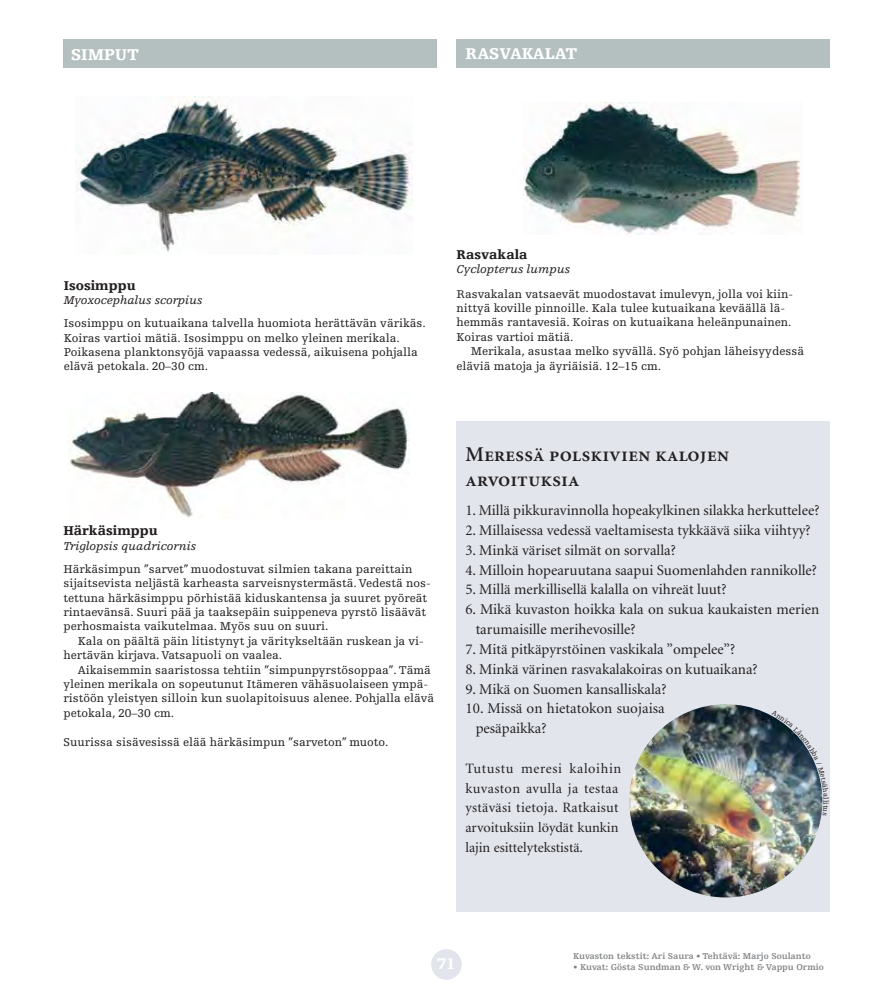
<style>
.page{position:relative;width:893px;height:1000px;background:#fff}
.page>*{position:absolute;margin:0;border:0;box-sizing:border-box;transform-origin:0 0}
.t1{font:21px/25.2px "Minion Semibold SC";color:#231f20}
.t2{font:900 16.5px "Egyptienne F";color:#fff}
.t3{font:15px/19.8px "Minion";color:#231f20}
.t4{font:14.25px/19.8px "Minion";letter-spacing:.02em;color:#231f20}
.t5{font:900 13.5px "Egyptienne F";color:#231f20}
.t6{font:12px/14.4px "Egyptienne F";color:#231f20}
.t7{font:italic 12px "Egyptienne F";color:#231f20}
.t8{font:700 9px "Egyptienne F";color:#808285}
</style>
<div class="page">
<div style="left:63px;top:40px;width:373px;height:28px;background:#b4c0bf"></div>
<div style="left:456px;top:40px;width:374px;height:28px;background:#b4c0bf"></div>
<div style="left:431px;top:948px;width:31px;height:31px;background:#e2e5ec;border-radius:50%"></div>
<div style="left:456px;top:421px;width:374px;height:490px;background:#e2e5ec"></div>
<img style="left:76px;top:96px;width:336px;height:156px">
<img style="left:69px;top:392px;width:340px;height:126px">
<img style="left:523px;top:102px;width:277px;height:132px">
<img style="left:629px;top:704px;width:193px;height:193px;border-radius:97px">
<svg style="left:772px;top:716px;width:51px;height:99px"></svg>
<h2 class="t2" style="left:71px;top:45px;width:65px">Simput</h2>
<h2 class="t2" style="left:465px;top:44px;width:109px">Rasvakalat</h2>
<p class="t5" style="left:64px;top:278px;width:74px">Isosimppu</p>
<p class="t7" style="left:64px;top:294px;width:140px">Myoxocephalus scorpius</p>
<p class="t6" style="left:64px;top:316px;width:363px">Isosimppu on kutuaikana talvella huomiota herättävän värikäs.<br>Koiras vartioi mätiä. Isosimppu on melko yleinen merikala.<br>Poikasena planktonsyöjä vapaassa vedessä, aikuisena pohjalla elävä petokala. 20–30 cm.</p>
<p class="t5" style="left:456px;top:246px;width:72px">Rasvakala</p>
<p class="t7" style="left:456px;top:262px;width:115px">Cyclopterus lumpus</p>
<p class="t6" style="left:456px;top:286px;width:338px">Rasvakalan vatsaevät muodostavat imulevyn, jolla voi kiin&shy;nittyä koville pinnoille. Kala tulee kutuaikana keväällä lä&shy;hemmäs rantavesiä. Koiras on kutuaikana heleänpunainen.<br>Koiras vartioi mätiä.</p>
<p class="t6" style="left:456px;top:344px;width:349px;text-indent:14px">Merikala, asustaa melko syvällä. Syö pohjan läheisyydessä eläviä matoja ja äyriäisiä. 12–15 cm.</p>
<p class="t5" style="left:63px;top:523px;width:96px">Härkäsimppu</p>
<p class="t7" style="left:63px;top:539px;width:134px">Triglopsis quadricornis</p>
<p class="t6" style="left:63px;top:561px;width:369px">Härkäsimpun ”sarvet” muodostuvat silmien takana pareittain sijaitsevista neljästä karheasta sarveisnystermästä. Vedestä nos&shy;tettuna härkäsimppu pörhistää kiduskantensa ja suuret pyöreät rintaevänsä. Suuri pää ja taaksepäin suippeneva pyrstö lisäävät perhosmaista vaikutelmaa. Myös suu on suuri.</p>
<p class="t6" style="left:63px;top:633px;width:362px;text-indent:14px">Kala on päältä päin litistynyt ja väritykseltään ruskean ja vi&shy;hertävän kirjava. Vatsapuoli on vaalea.</p>
<p class="t6" style="left:63px;top:662px;width:372px;text-indent:14px">Aikaisemmin saaristossa tehtiin ”simpunpyrstösoppaa”. Tämä yleinen merikala on sopeutunut Itämeren vähäsuolaiseen ympä&shy;ristöön yleistyen silloin kun suolapitoisuus alenee. Pohjalla elävä petokala, 20–30 cm.</p>
<p class="t6" style="left:63px;top:734px;width:327px">Suurissa sisävesissä elää härkäsimpun ”sarveton” muoto.</p>
<h1 class="t1" style="left:465px;top:441px;width:265px">Meressä polskivien kalojen arvoituksia</h1>
<p class="t3" style="left:465px;top:501px;width:356px">1. Millä pikkuravinnolla hopeakylkinen silakka herkuttelee?</p>
<p class="t3" style="left:465px;top:520px;width:347px">2. Millaisessa vedessä vaeltamisesta tykkäävä siika viihtyy?</p>
<p class="t3" style="left:465px;top:540px;width:212px">3. Minkä väriset silmät on sorvalla?</p>
<p class="t3" style="left:465px;top:560px;width:353px">4. Milloin hopearuutana saapui Suomenlahden rannikolle?</p>
<p class="t3" style="left:465px;top:580px;width:263px">5. Millä merkillisellä kalalla on vihreät luut?</p>
<p class="t3" style="left:476px;top:600px;width:345px;text-indent:-10px">6. Mikä kuvaston hoikka kala on sukua kaukaisten merien tarumaisille merihevosille?</p>
<p class="t3" style="left:465px;top:639px;width:271px">7. Mitä pitkäpyrstöinen vaskikala ”ompelee”?</p>
<p class="t3" style="left:465px;top:659px;width:294px">8. Minkä värinen rasvakalakoiras on kutuaikana?</p>
<p class="t3" style="left:465px;top:679px;width:203px">9. Mikä on Suomen kansalliskala?</p>
<p class="t3" style="left:476px;top:699px;width:191px;text-indent:-10px">10. Missä on hietatokon suojaisa pesäpaikka?</p>
<p class="t4" style="left:465px;top:758px;width:157px">Tutustu meresi kaloihin kuvaston avulla ja testaa ystäväsi tietoja. Ratkaisut arvoituksiin löydät kunkin lajin esittelytekstistä.</p>
<h2 class="t2" style="left:437px;top:954px;width:20px">71</h2>
<p class="t8" style="left:573px;top:950px;width:239px">Kuvaston tekstit: Ari Saura • Tehtävä: Marjo Soulanto</p>
<p class="t8" style="left:573px;top:961px;width:252px">• Kuvat: Gösta Sundman &amp; W. von Wright &amp; Vappu Ormio</p>
</div>
